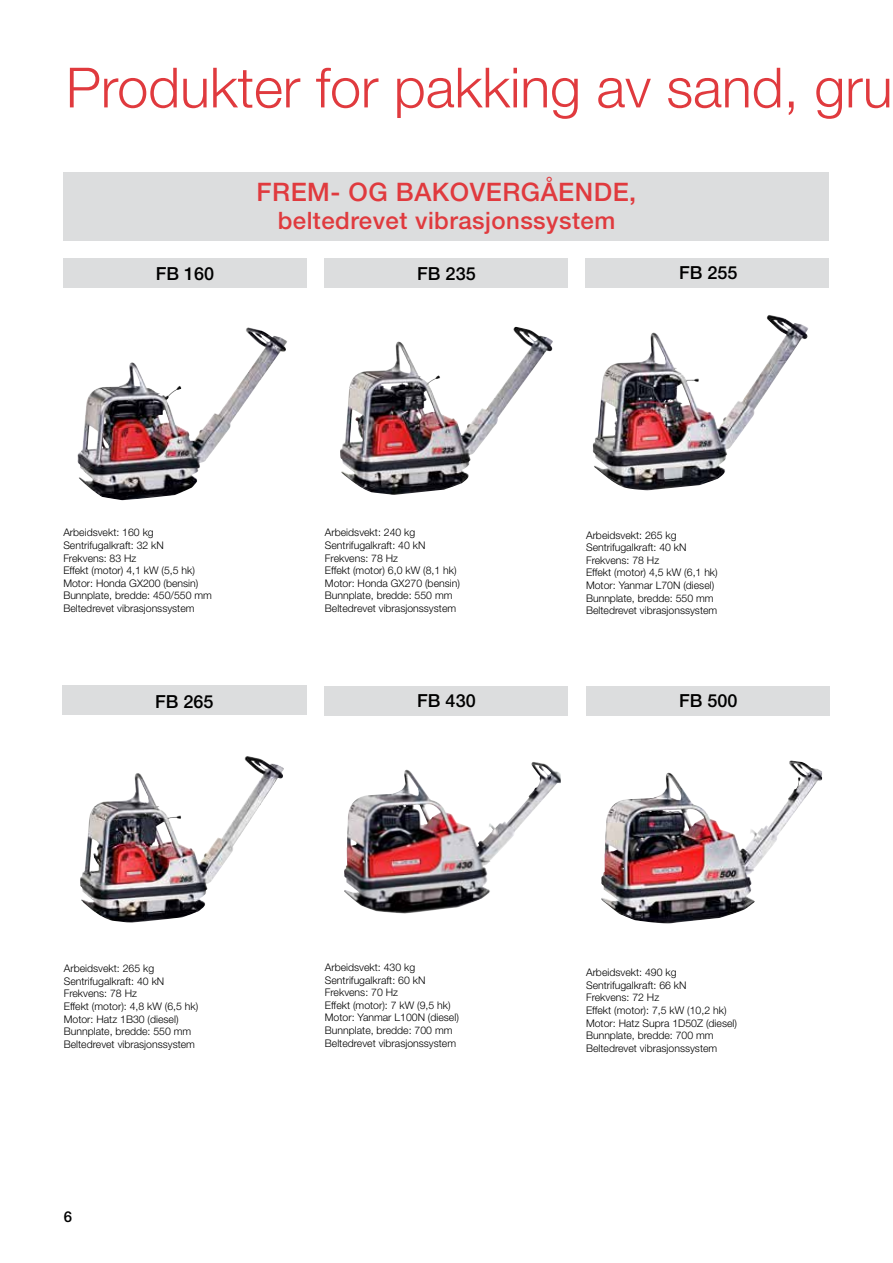
<style>
.page{position:relative;width:893px;height:1263px;background:#fff}
.page>*{position:absolute;margin:0;border:0;box-sizing:border-box;transform-origin:0 0}
.t1{font:300 55.5px "Helvetica Neue";color:#e03a3e}
.t2{font:500 25.5px "Helvetica Neue";letter-spacing:.02em;color:#e03a3e}
.t3{font:500 24px "Helvetica Neue";letter-spacing:.02em;color:#e03a3e}
.t4{font:500 18px "Helvetica Neue";color:#000}
.t5{font:500 15px "Helvetica Neue";color:#000}
.t6{font:300 10.5px/12.6px "Helvetica Neue";color:#000}
</style>
<div class="page">
<img style="left:601px;top:760px;width:221px;height:163px">
<img style="left:344px;top:762px;width:217px;height:151px">
<div style="left:64px;top:172px;width:765px;height:68px;background:#dcddde"></div>
<div style="left:63px;top:258px;width:244px;height:30px;background:#dcddde"></div>
<div style="left:325px;top:258px;width:243px;height:30px;background:#dcddde"></div>
<div style="left:585px;top:258px;width:244px;height:30px;background:#dcddde"></div>
<div style="left:63px;top:686px;width:244px;height:29px;background:#dcddde"></div>
<div style="left:325px;top:686px;width:243px;height:30px;background:#dcddde"></div>
<img style="left:340px;top:327px;width:213px;height:168px">
<img style="left:593px;top:315px;width:215px;height:175px">
<img style="left:80px;top:756px;width:204px;height:166px">
<div style="left:586px;top:686px;width:243px;height:30px;background:#dcddde"></div>
<img style="left:78px;top:327px;width:209px;height:173px">
<h1 class="t1" style="left:66px;top:64px;width:828px">Produkter for pakking av sand, gru</h1>
<h3 class="t4" style="left:156px;top:266px;width:60px">FB 160</h3>
<h2 class="t2" style="left:257px;top:181px;width:381px">FREM- OG BAKOVERGÅENDE,</h2>
<h3 class="t3" style="left:278px;top:211px;width:339px">beltedrevet vibrasjonssystem</h3>
<h3 class="t4" style="left:417px;top:266px;width:60px">FB 235</h3>
<h3 class="t4" style="left:679px;top:265px;width:60px">FB 255</h3>
<p class="t6" style="left:63px;top:527px;width:150px">Arbeidsvekt: 160 kg<br>Sentrifugalkraft: 32 kN<br>Frekvens: 83 Hz<br>Effekt (motor) 4,1 kW (5,5 hk)<br>Motor: Honda GX200 (bensin)<br>Bunnplate, bredde: 450/550 mm<br>Beltedrevet vibrasjonssystem</p>
<h3 class="t4" style="left:155px;top:694px;width:60px">FB 265</h3>
<p class="t6" style="left:325px;top:527px;width:136px">Arbeidsvekt: 240 kg<br>Sentrifugalkraft: 40 kN<br>Frekvens: 78 Hz<br>Effekt (motor) 6,0 kW (8,1 hk)<br>Motor: Honda GX270 (bensin)<br>Bunnplate, bredde: 550 mm<br>Beltedrevet vibrasjonssystem</p>
<h3 class="t4" style="left:417px;top:693px;width:60px">FB 430</h3>
<p class="t6" style="left:586px;top:529px;width:133px">Arbeidsvekt: 265 kg<br>Sentrifugalkraft: 40 kN<br>Frekvens: 78 Hz<br>Effekt (motor) 4,5 kW (6,1 hk)<br>Motor: Yanmar L70N (diesel)<br>Bunnplate, bredde: 550 mm<br>Beltedrevet vibrasjonssystem</p>
<h3 class="t4" style="left:679px;top:693px;width:60px">FB 500</h3>
<p class="t6" style="left:64px;top:963px;width:136px">Arbeidsvekt: 265 kg<br>Sentrifugalkraft: 40 kN<br>Frekvens: 78 Hz<br>Effekt (motor): 4,8 kW (6,5 hk)<br>Motor: Hatz 1B30 (diesel)<br>Bunnplate, bredde: 550 mm<br>Beltedrevet vibrasjonssystem</p>
<h3 class="t5" style="left:64px;top:1210px;width:10px">6</h3>
<p class="t6" style="left:325px;top:962px;width:136px">Arbeidsvekt: 430 kg<br>Sentrifugalkraft: 60 kN<br>Frekvens: 70 Hz<br>Effekt (motor): 7 kW (9,5 hk)<br>Motor: Yanmar L100N (diesel)<br>Bunnplate, bredde: 700 mm<br>Beltedrevet vibrasjonssystem</p>
<p class="t6" style="left:586px;top:967px;width:152px">Arbeidsvekt: 490 kg<br>Sentrifugalkraft: 66 kN<br>Frekvens: 72 Hz<br>Effekt (motor): 7,5 kW (10,2 hk)<br>Motor: Hatz Supra 1D50Z (diesel)<br>Bunnplate, bredde: 700 mm<br>Beltedrevet vibrasjonssystem</p>
</div>
